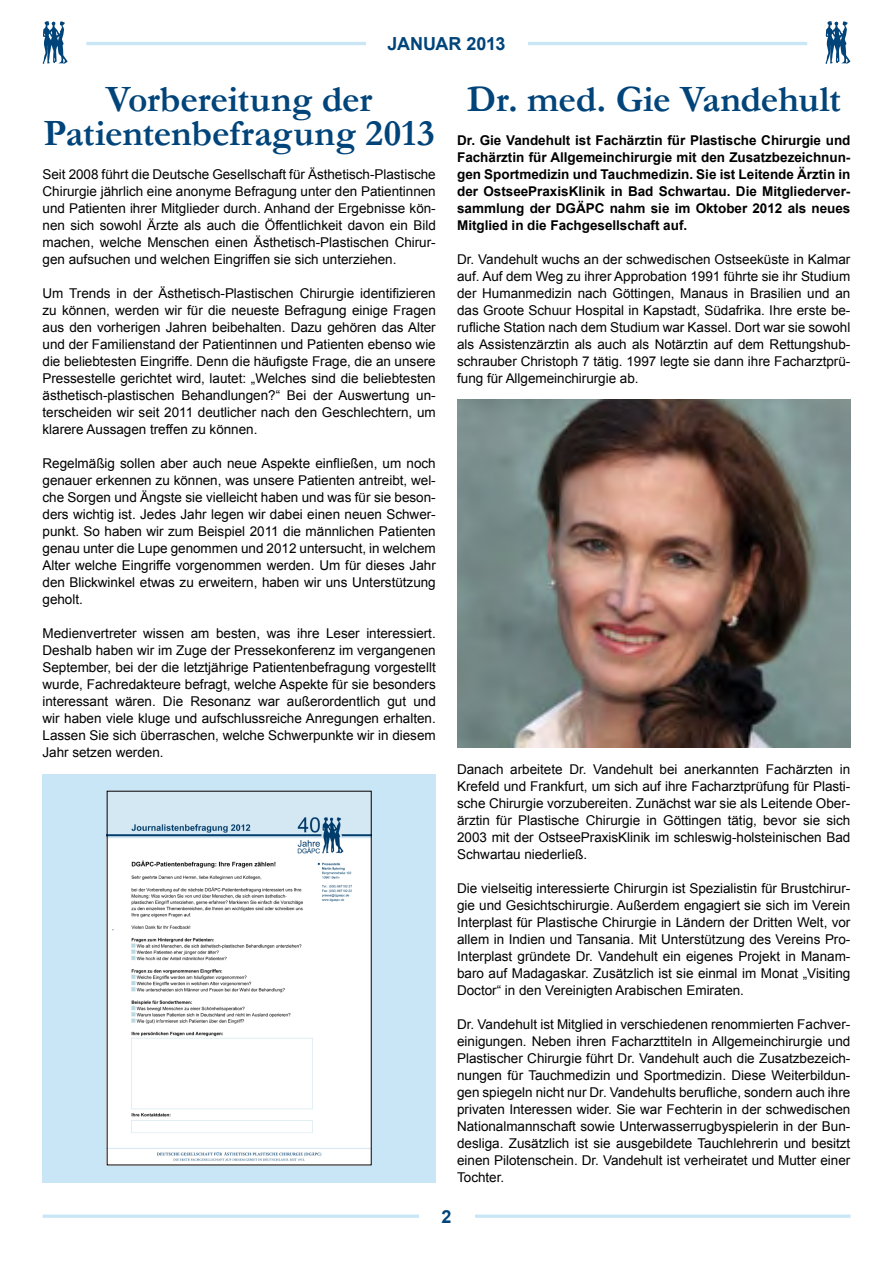
<style>
.page{position:relative;width:893px;height:1263px;background:#fff}
.page>*{position:absolute;margin:0;border:0;box-sizing:border-box;transform-origin:0 0}
.t1{font:700 37.5px/34px "Garamond";letter-spacing:-.005em;color:#00447a;text-align:center}
.t2{font:700 18px "Arial";letter-spacing:-.015em;color:#00447a}
.t3{font:13.5px/17px "Arial";color:#000;text-align:justify}
.t4{font:700 13.5px/17px "Arial";color:#000;text-align:justify}
</style>
<div class="page">
<svg style="left:43px;top:1214px;width:807px;height:4px;background:#d2eaf7"></svg>
<div style="left:419px;top:1210px;width:55px;height:13px;background:#fff"></div>
<hr style="left:86px;top:42px;width:721px;height:3px;background:#c9e6f6">
<svg style="left:825px;top:21px;width:25px;height:43px"></svg>
<svg style="left:42px;top:21px;width:26px;height:43px"></svg>
<div style="left:366px;top:37px;width:161px;height:13px;background:#fff"></div>
<img style="left:457px;top:400px;width:393px;height:347px">
<div style="left:43px;top:774px;width:393px;height:408px;background:#c9e6f6"></div>
<img style="left:109px;top:793px;width:260px;height:370px">
<h2 class="t2" style="left:388px;top:32px;width:119px">JANUAR 2013</h2>
<h1 class="t1" style="left:44px;top:81px;width:393px">Vorbereitung der<br>Patientenbefragung 2013</h1>
<p class="t3" style="left:43px;top:166px;width:395px">Seit 2008 führt die Deutsche Gesellschaft für Ästhetisch-Plastische Chirurgie jährlich eine anonyme Befragung unter den Patientinnen und Patienten ihrer Mitglieder durch. Anhand der Ergebnisse kön&shy;nen sich sowohl Ärzte als auch die Öffentlichkeit davon ein Bild machen, welche Menschen einen Ästhetisch-Plastischen Chirur&shy;gen aufsuchen und welchen Eingriffen sie sich unterziehen.</p>
<p class="t3" style="left:43px;top:285px;width:395px">Um Trends in der Ästhetisch-Plastischen Chirurgie identifizieren zu können, werden wir für die neueste Befragung einige Fragen aus den vorherigen Jahren beibehalten. Dazu gehören das Alter und der Familienstand der Patientinnen und Patienten ebenso wie die beliebtesten Eingriffe. Denn die häufigste Frage, die an unsere Pressestelle gerichtet wird, lautet: „Welches sind die beliebtesten ästhetisch-plastischen Behandlungen?“ Bei der Auswertung un&shy;terscheiden wir seit 2011 deutlicher nach den Geschlechtern, um klarere Aussagen treffen zu können.</p>
<p class="t3" style="left:43px;top:455px;width:395px">Regelmäßig sollen aber auch neue Aspekte einfließen, um noch genauer erkennen zu können, was unsere Patienten antreibt, wel&shy;che Sorgen und Ängste sie vielleicht haben und was für sie beson&shy;ders wichtig ist. Jedes Jahr legen wir dabei einen neuen Schwer&shy;punkt. So haben wir zum Beispiel 2011 die männlichen Patienten genau unter die Lupe genommen und 2012 untersucht, in welchem Alter welche Eingriffe vorgenommen werden. Um für dieses Jahr den Blickwinkel etwas zu erweitern, haben wir uns Unterstützung geholt.</p>
<p class="t3" style="left:43px;top:625px;width:395px">Medienvertreter wissen am besten, was ihre Leser interessiert.<br>Deshalb haben wir im Zuge der Pressekonferenz im vergangenen September, bei der die letztjährige Patientenbefragung vorgestellt wurde, Fachredakteure befragt, welche Aspekte für sie besonders interessant wären. Die Resonanz war außerordentlich gut und wir haben viele kluge und aufschlussreiche Anregungen erhalten.<br>Lassen Sie sich überraschen, welche Schwerpunkte wir in diesem Jahr setzen werden.</p>
<h1 class="t1" style="left:467px;top:81px;width:375px">Dr. med. Gie Vandehult</h1>
<p class="t4" style="left:457px;top:132px;width:395px">Dr. Gie Vandehult ist Fachärztin für Plastische Chirurgie und Fachärztin für Allgemeinchirurgie mit den Zusatzbezeichnun&shy;gen Sportmedizin und Tauchmedizin. Sie ist Leitende Ärztin in der OstseePraxisKlinik in Bad Schwartau. Die Mitgliederver&shy;sammlung der DGÄPC nahm sie im Oktober 2012 als neues Mitglied in die Fachgesellschaft auf.</p>
<p class="t3" style="left:457px;top:251px;width:395px">Dr. Vandehult wuchs an der schwedischen Ostseeküste in Kalmar auf. Auf dem Weg zu ihrer Approbation 1991 führte sie ihr Studium der Humanmedizin nach Göttingen, Manaus in Brasilien und an das Groote Schuur Hospital in Kapstadt, Südafrika. Ihre erste be&shy;rufliche Station nach dem Studium war Kassel. Dort war sie sowohl als Assistenzärztin als auch als Notärztin auf dem Rettungshub&shy;schrauber Christoph 7 tätig. 1997 legte sie dann ihre Facharztprü&shy;fung für Allgemeinchirurgie ab.</p>
<p class="t3" style="left:457px;top:761px;width:395px">Danach arbeitete Dr. Vandehult bei anerkannten Fachärzten in Krefeld und Frankfurt, um sich auf ihre Facharztprüfung für Plasti&shy;sche Chirurgie vorzubereiten. Zunächst war sie als Leitende Ober&shy;ärztin für Plastische Chirurgie in Göttingen tätig, bevor sie sich 2003 mit der OstseePraxisKlinik im schleswig-holsteinischen Bad Schwartau niederließ.</p>
<p class="t3" style="left:457px;top:880px;width:395px">Die vielseitig interessierte Chirurgin ist Spezialistin für Brustchirur&shy;gie und Gesichtschirurgie. Außerdem engagiert sie sich im Verein Interplast für Plastische Chirurgie in Ländern der Dritten Welt, vor allem in Indien und Tansania. Mit Unterstützung des Vereins Pro-Interplast gründete Dr. Vandehult ein eigenes Projekt in Manam&shy;baro auf Madagaskar. Zusätzlich ist sie einmal im Monat „Visiting Doctor“ in den Vereinigten Arabischen Emiraten.</p>
<p class="t3" style="left:457px;top:1016px;width:395px">Dr. Vandehult ist Mitglied in verschiedenen renommierten Fachver&shy;einigungen. Neben ihren Facharzttiteln in Allgemeinchirurgie und Plastischer Chirurgie führt Dr. Vandehult auch die Zusatzbezeich&shy;nungen für Tauchmedizin und Sportmedizin. Diese Weiterbildun&shy;gen spiegeln nicht nur Dr. Vandehults berufliche, sondern auch ihre privaten Interessen wider. Sie war Fechterin in der schwedischen Nationalmannschaft sowie Unterwasserrugbyspielerin in der Bun&shy;desliga. Zusätzlich ist sie ausgebildete Tauchlehrerin und besitzt einen Pilotenschein. Dr. Vandehult ist verheiratet und Mutter einer Tochter.</p>
<h2 class="t2" style="left:441px;top:1204px;width:12px">2</h2>
</div>
